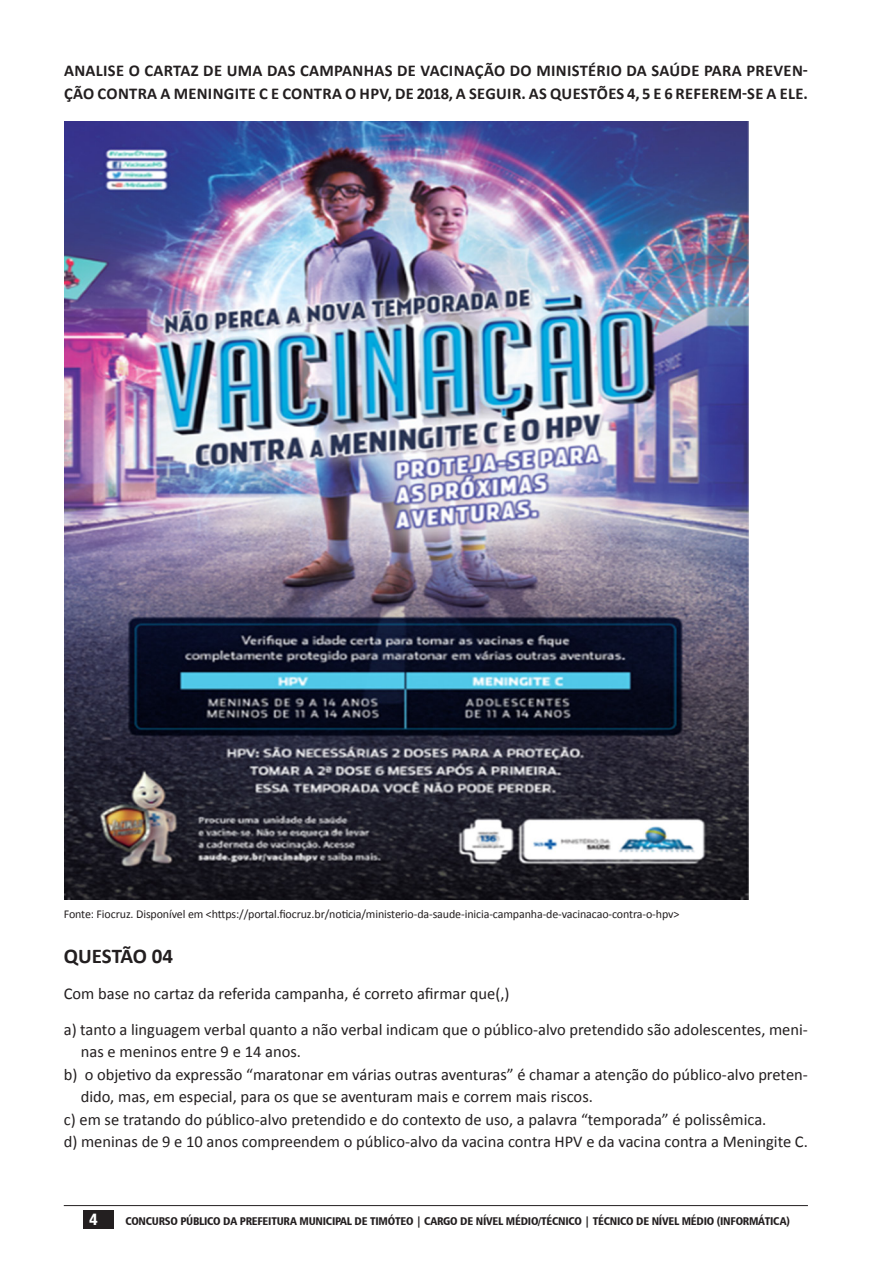
<style>
.page{position:relative;width:893px;height:1263px;background:#fff}
.page>*{position:absolute;margin:0;border:0;box-sizing:border-box;transform-origin:0 0}
.t1{font:700 21px "Calibri";letter-spacing:-.01em;color:#231f20}
.t2{font:16.5px/36px "Calibri";color:#231f20}
.t3{font:700 16.5px/22.5px "Calibri";letter-spacing:.02em;color:#231f20}
.t4{font:16.5px "Humanist 777 BT Black Condensed B";color:#fff}
.t5{font:12px "Calibri";letter-spacing:-.01em;color:#231f20}
.t6{font:11.25px "Humanist 777 BT Black Condensed B";letter-spacing:-.02em;color:#231f20}
</style>
<div class="page">
<img style="left:63px;top:121px;width:745px;height:1108px">
<p class="t3" style="left:64px;top:59px;width:745px">ANALISE O CARTAZ DE UMA DAS CAMPANHAS DE VACINAÇÃO DO MINISTÉRIO DA SAÚDE PARA PREVEN-<br>ÇÃO CONTRA A MENINGITE C E CONTRA O HPV, DE 2018, A SEGUIR. AS QUESTÕES 4, 5 E 6 REFEREM-SE A ELE.</p>
<p class="t5" style="left:64px;top:906px;width:617px">Fonte: Fiocruz. Disponível em &lt;https://portal.fiocruz.br/noticia/ministerio-da-saude-inicia-campanha-de-vacinacao-contra-o-hpv&gt;</p>
<p class="t1" style="left:64px;top:942px;width:111px">QUESTÃO 04</p>
<p class="t2" style="left:64px;top:975px;width:746px">Com base no cartaz da referida campanha, é correto afirmar que(,)<br>a) tanto a linguagem verbal quanto a não verbal indicam que o público-alvo pretendido são adolescentes, meni-</p>
<p class="t2" style="left:81px;top:1034px;width:222px">nas e meninos entre 9 e 14 anos.</p>
<p class="t2" style="left:64px;top:1056px;width:746px">b) o objetivo da expressão “maratonar em várias outras aventuras” é chamar a atenção do público-alvo preten-</p>
<p class="t2" style="left:81px;top:1079px;width:514px">dido, mas, em especial, para os que se aventuram mais e correm mais riscos.</p>
<p class="t2" style="left:64px;top:1101px;width:704px">c) em se tratando do público-alvo pretendido e do contexto de uso, a palavra “temporada” é polissêmica.</p>
<p class="t2" style="left:64px;top:1124px;width:746px">d) meninas de 9 e 10 anos compreendem o público-alvo da vacina contra HPV e da vacina contra a Meningite C.</p>
<p class="t4" style="left:89px;top:1209px;width:10px">4</p>
<p class="t6" style="left:125px;top:1214px;width:666px">CONCURSO PÚBLICO DA PREFEITURA MUNICIPAL DE TIMÓTEO | CARGO DE NÍVEL MÉDIO/TÉCNICO | TÉCNICO DE NÍVEL MÉDIO (INFORMÁTICA)</p>
</div>
